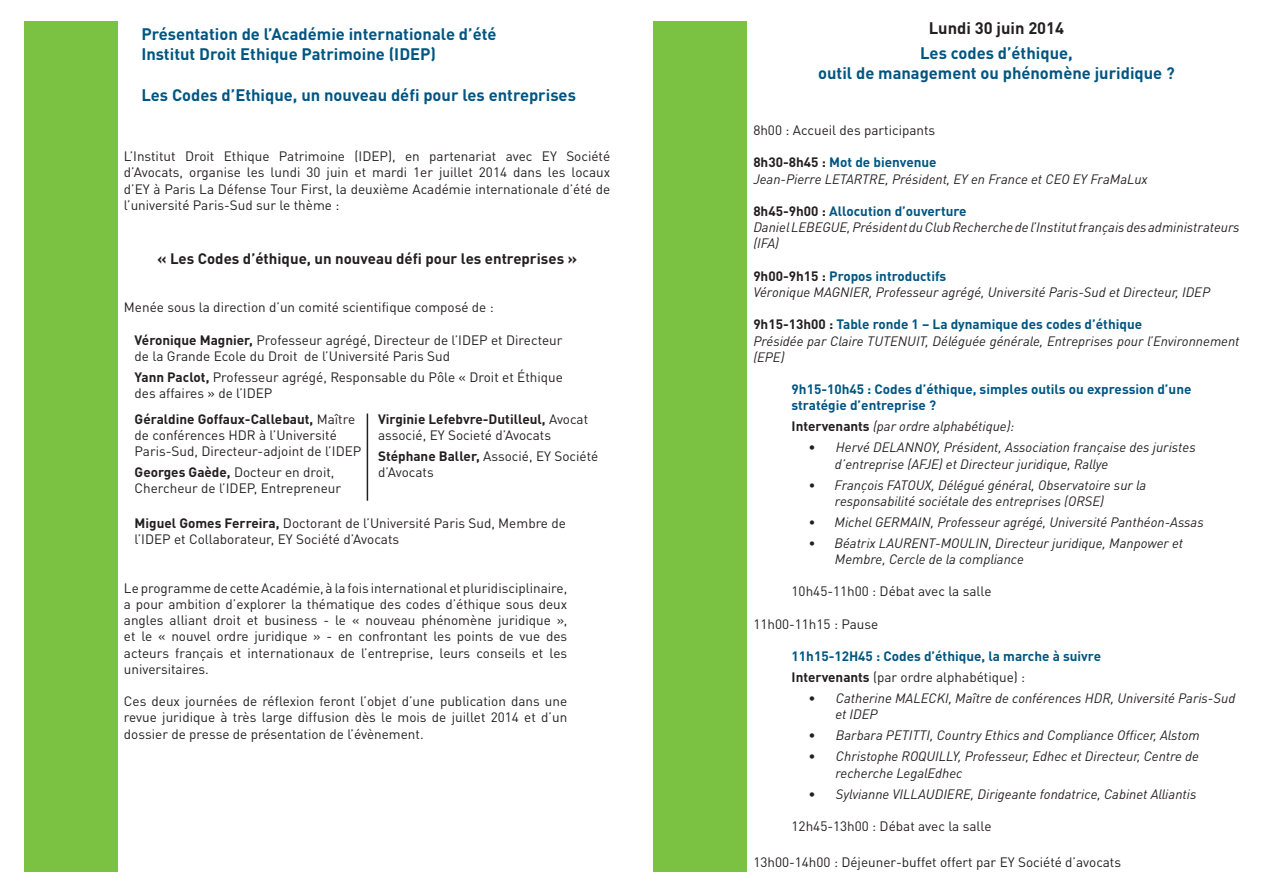
<style>
.page{position:relative;width:1263px;height:893px;background:#fff}
.page>*{position:absolute;margin:0;border:0;box-sizing:border-box;transform-origin:0 0}
.t1{font:700 16.5px "DINOT";color:#005581}
.t2{font:700 16.5px "DINOT";color:#231f20}
.t3{font:700 15px "DINOT";color:#231f20}
.t4{font:13.5px/16.2px "DINOT";color:#231f20}
.t5{font:italic 13.5px/16.2px "DINOT";color:#231f20}
.t6{font:700 13.5px "DINOT";color:#005581}
.t7{font:700 13.5px "DINOT";color:#231f20}
.s1{font-weight:700}
.s2{font-weight:400}
.s3{color:#231f20}
.s4{font-weight:700;font-style:normal}
.s5{font-style:normal}
</style>
<div class="page">
<div style="left:24px;top:21px;width:94px;height:851px;background:#7bc142"></div>
<div style="left:653px;top:21px;width:94px;height:851px;background:#7bc142"></div>
<hr style="left:367px;top:414px;width:1px;height:87px;background:#231f20">
<p class="t1" style="left:141px;top:23px;width:357px">Présentation de l’Académie internationale d’été</p>
<p class="t1" style="left:141px;top:43px;width:296px">Institut Droit Ethique Patrimoine (IDEP)</p>
<p class="t1" style="left:141px;top:85px;width:436px">Les Codes d’Ethique, un nouveau défi pour les entreprises</p>
<p class="t4" style="left:124px;top:148px;width:488px">L’Institut Droit Ethique Patrimoine (IDEP), en partenariat avec EY Société d’Avocats, organise les lundi 30 juin et mardi 1er juillet 2014 dans les locaux</p>
<p class="t4" style="left:124px;top:180px;width:488px">d’EY à Paris La Défense Tour First, la deuxième Académie internationale d’été de l’université Paris-Sud sur le thème :</p>
<p class="t3" style="left:157px;top:249px;width:421px">« Les Codes d’éthique, un nouveau défi pour les entreprises »</p>
<p class="t4" style="left:124px;top:299px;width:371px">Menée sous la direction d’un comité scientifique composé de :</p>
<p class="t4" style="left:135px;top:332px;width:429px"><span class="s1">Véronique Magnier,</span> Professeur agrégé, Directeur de l’IDEP et Directeur</p>
<p class="t4" style="left:135px;top:348px;width:317px">de la Grande Ecole du Droit de l’Université Paris Sud</p>
<p class="t4" style="left:135px;top:369px;width:430px"><span class="s1">Yann Paclot,</span> Professeur agrégé, Responsable du Pôle « Droit et Éthique</p>
<p class="t4" style="left:135px;top:385px;width:139px">des affaires » de l’IDEP</p>
<p class="t7" style="left:135px;top:410px;width:222px">Géraldine Goffaux-Callebaut, <span class="s2">Maître</span></p>
<p class="t4" style="left:135px;top:427px;width:204px">de conférences HDR à l’Université</p>
<p class="t4" style="left:135px;top:443px;width:228px">Paris-Sud, Directeur-adjoint de l’IDEP</p>
<p class="t4" style="left:135px;top:464px;width:201px"><span class="s1">Georges Gaède,</span> Docteur en droit,</p>
<p class="t4" style="left:135px;top:480px;width:208px">Chercheur de l’IDEP, Entrepreneur</p>
<p class="t7" style="left:378px;top:410px;width:212px">Virginie Lefebvre-Dutilleul, <span class="s2">Avocat</span></p>
<p class="t4" style="left:378px;top:427px;width:174px">associé, EY Societé d’Avocats</p>
<p class="t4" style="left:378px;top:448px;width:222px"><span class="s1">Stéphane Baller,</span> Associé, EY Société</p>
<p class="t4" style="left:378px;top:464px;width:57px">d’Avocats</p>
<p class="t4" style="left:135px;top:515px;width:433px"><span class="s1">Miguel Gomes Ferreira,</span> Doctorant de l’Université Paris Sud, Membre de</p>
<p class="t4" style="left:135px;top:531px;width:266px">l’IDEP et Collaborateur, EY Société d’Avocats</p>
<p class="t4" style="left:124px;top:580px;width:445px;text-align:justify">Le programme de cette Académie, à la fois international et pluridisciplinaire, a pour ambition d’explorer la thématique des codes d’éthique sous deux angles alliant droit et business - le « nouveau phénomène juridique », et le « nouvel ordre juridique » - en confrontant les points de vue des acteurs français et internationaux de l’entreprise, leurs conseils et les universitaires.</p>
<p class="t4" style="left:124px;top:693px;width:445px;text-align:justify">Ces deux journées de réflexion feront l’objet d’une publication dans une revue juridique à très large diffusion dès le mois de juillet 2014 et d’un dossier de presse de présentation de l’évènement.</p>
<p class="t2" style="left:929px;top:17px;width:137px">Lundi 30 juin 2014</p>
<p class="t1" style="left:920px;top:43px;width:154px">Les codes d’éthique,</p>
<p class="t1" style="left:818px;top:62px;width:358px">outil de management ou phénomène juridique ?</p>
<p class="t4" style="left:753px;top:122px;width:183px">8h00 : Accueil des participants</p>
<p class="t6" style="left:753px;top:154px;width:185px"><span class="s3">8h30-8h45 :</span> Mot de bienvenue</p>
<p class="t5" style="left:753px;top:170px;width:396px">Jean-Pierre LETARTRE, Président, EY en France et CEO EY FraMaLux</p>
<p class="t6" style="left:753px;top:202px;width:215px"><span class="s3">8h45-9h00 :</span> Allocution d’ouverture</p>
<p class="t5" style="left:753px;top:219px;width:488px">Daniel LEBEGUE, Président du Club Recherche de l’Institut français des administrateurs (IFA)</p>
<p class="t6" style="left:753px;top:267px;width:194px"><span class="s3">9h00-9h15 :</span> Propos introductifs</p>
<p class="t5" style="left:753px;top:284px;width:458px">Véronique MAGNIER, Professeur agrégé, Université Paris-Sud et Directeur, IDEP</p>
<p class="t6" style="left:753px;top:316px;width:390px"><span class="s3">9h15-13h00 :</span> Table ronde 1 – La dynamique des codes d’éthique</p>
<p class="t5" style="left:753px;top:332px;width:488px">Présidée par Claire TUTENUIT, Déléguée générale, Entreprises pour l’Environnement (EPE)</p>
<p class="t6" style="left:792px;top:380px;width:401px">9h15-10h45 : Codes d’éthique, simples outils ou expression d’une</p>
<p class="t6" style="left:792px;top:397px;width:146px">stratégie d’entreprise ?</p>
<p class="t5" style="left:792px;top:418px;width:224px"><span class="s4">Intervenants</span> (par ordre alphabétique):</p>
<p class="t5" style="left:809px;top:439px;width:389px"><span class="s5">•</span> Hervé DELANNOY, Président, Association française des juristes</p>
<p class="t5" style="left:835px;top:455px;width:275px">d’entreprise (AFJE) et Directeur juridique, Rallye</p>
<p class="t5" style="left:809px;top:476px;width:339px">• François FATOUX, Délégué général, Observatoire sur la</p>
<p class="t5" style="left:835px;top:493px;width:270px">responsabilité sociétale des entreprises (ORSE)</p>
<p class="t5" style="left:809px;top:514px;width:397px">• Michel GERMAIN, Professeur agrégé, Université Panthéon-Assas</p>
<p class="t5" style="left:809px;top:535px;width:376px">• Béatrix LAURENT-MOULIN, Directeur juridique, Manpower et</p>
<p class="t5" style="left:835px;top:551px;width:190px">Membre, Cercle de la compliance</p>
<p class="t4" style="left:792px;top:583px;width:201px">10h45-11h00 : Débat avec la salle</p>
<p class="t4" style="left:753px;top:616px;width:126px">11h00-11h15 : Pause</p>
<p class="t6" style="left:792px;top:647px;width:311px">11h15-12H45 : Codes d’éthique, la marche à suivre</p>
<p class="t4" style="left:792px;top:669px;width:235px"><span class="s1">Intervenants</span> (par ordre alphabétique) :</p>
<p class="t5" style="left:809px;top:690px;width:428px"><span class="s5">•</span> Catherine MALECKI, Maître de conférences HDR, Université Paris-Sud</p>
<p class="t5" style="left:835px;top:706px;width:44px">et IDEP</p>
<p class="t5" style="left:809px;top:727px;width:393px"><span class="s5">•</span> Barbara PETITTI, Country Ethics and Compliance Officer, Alstom</p>
<p class="t5" style="left:809px;top:748px;width:392px"><span class="s5">•</span> Christophe ROQUILLY, Professeur, Edhec et Directeur, Centre de</p>
<p class="t5" style="left:835px;top:764px;width:129px">recherche LegalEdhec</p>
<p class="t5" style="left:809px;top:785px;width:389px"><span class="s5">•</span> Sylvianne VILLAUDIERE, Dirigeante fondatrice, Cabinet Alliantis</p>
<p class="t4" style="left:792px;top:818px;width:201px">12h45-13h00 : Débat avec la salle</p>
<p class="t4" style="left:753px;top:854px;width:369px">13h00-14h00 : Déjeuner-buffet offert par EY Société d’avocats</p>
</div>
